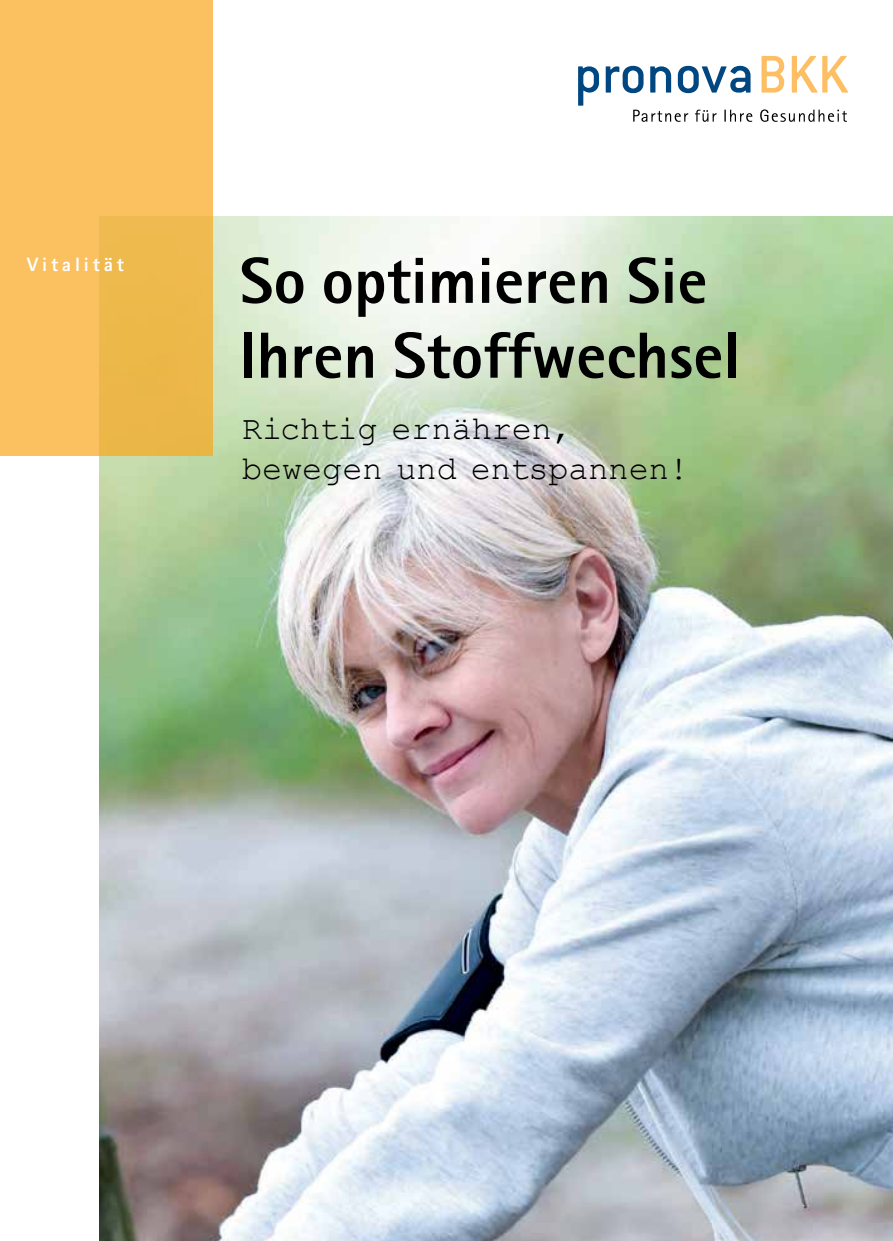
<style>
.page{position:relative;width:893px;height:1241px;background:#fff}
.page>*{position:absolute;margin:0;border:0;box-sizing:border-box;transform-origin:0 0}
.t1{font:800 65.1px/74.7px "Rotis Sans Serif";color:#000}
.t2{font:33.43px/40.2px "Courier New";color:#000}
.t3{font:800 19.25px "Rotis Sans Serif";letter-spacing:.2em;color:#fff}
</style>
<div class="page">
<img style="left:99px;top:217px;width:794px;height:1023px">
<div style="left:0;top:0;width:213px;height:455px;background:linear-gradient(to bottom,#fdc162,#f1ba50)"></div>
<svg style="left:578px;top:56px;width:270px;height:66px"></svg>
<p class="t3" style="left:27px;top:252px;width:98px">Vitalität</p>
<h1 class="t1" style="left:240px;top:242px;width:502px">So optimieren Sie<br>Ihren Stoffwechsel</h1>
<p class="t2" style="left:242px;top:407px;width:448px">Richtig ernähren, bewegen und entspannen!</p>
</div>
